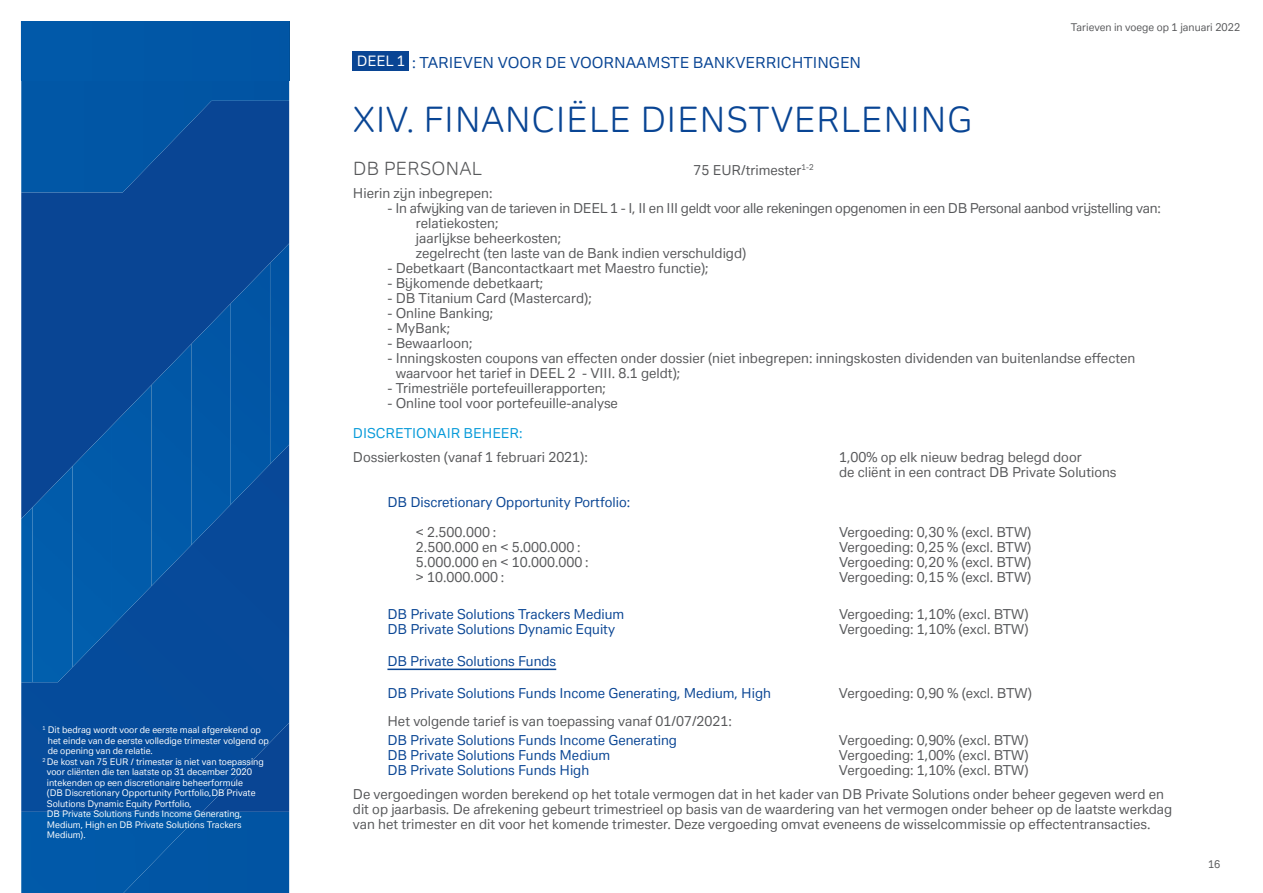
<style>
.page{position:relative;width:1263px;height:893px;background:#fff}
.page>*{position:absolute;margin:0;border:0;box-sizing:border-box;transform-origin:0 0}
.t1{font:34.5px "Deutsche Bank Display";color:#094594}
.t2{font:18px "Deutsche Bank Display";color:#57585a}
.t3{font:15px "Deutsche Bank Text";color:#094594}
.t4{font:13.5px/15px "Deutsche Bank Text";color:#57585a}
.t5{font:13.5px "Deutsche Bank Text";color:#094594}
.t6{font:13.5px/15px "Deutsche Bank Text";letter-spacing:-.02em;color:#57585a}
.t7{font:13.5px "Deutsche Bank Text";color:#069ad9}
.t8{font:10.5px "Deutsche Bank Text";color:#57585a}
.t9{font:9px "Deutsche Bank Text";color:#fff}
.s1{font-size:14.1px;color:#fff}
</style>
<div class="page">
<div style="left:21px;top:192px;width:268px;height:51px;background:#094594"></div>
<div style="left:21px;top:243px;width:247px;height:202px;background:#094594"></div>
<div style="left:21px;top:445px;width:268px;height:367px;background:#064b9a"></div>
<img style="left:268px;top:243px;width:21px;height:223px">
<img style="left:229px;top:263px;width:41px;height:243px">
<img style="left:191px;top:303px;width:40px;height:242px">
<img style="left:150px;top:344px;width:41px;height:244px">
<img style="left:110px;top:385px;width:41px;height:243px">
<img style="left:73px;top:426px;width:39px;height:241px">
<img style="left:31px;top:466px;width:42px;height:216px">
<img style="left:21px;top:507px;width:12px;height:175px">
<div style="left:202px;top:812px;width:87px;height:81px;background:#0155a3"></div>
<div style="left:21px;top:812px;width:181px;height:81px;background:#0159a8"></div>
<svg style="left:21px;top:80px;width:268px;height:112px;background:#04509e"></svg>
<div style="left:21px;top:21px;width:268px;height:59px;background:#0157a6"></div>
<hr style="left:387px;top:669px;width:169px;height:1px;background:#094594">
<div style="left:353px;top:52px;width:56px;height:19px;background:#094594"></div>
<p class="t9" style="left:43px;top:724px;width:220px"><sup>1</sup> Dit bedrag wordt voor de eerste maal afgerekend op</p>
<p class="t9" style="left:48px;top:735px;width:223px">het einde van de eerste volledige trimester volgend op</p>
<p class="t9" style="left:48px;top:745px;width:107px">de opening van de relatie.</p>
<p class="t9" style="left:43px;top:756px;width:223px"><sup>2</sup> De kost van 75 EUR / trimester is niet van toepassing</p>
<p class="t9" style="left:47px;top:766px;width:207px">voor cliënten die ten laatste op 31 december 2020</p>
<p class="t9" style="left:47px;top:777px;width:198px">intekenden op een discretionaire beheerformule</p>
<p class="t9" style="left:47px;top:787px;width:210px">(DB Discretionary Opportunity Portfolio,DB Private</p>
<p class="t9" style="left:47px;top:798px;width:146px">Solutions Dynamic Equity Portfolio,</p>
<p class="t9" style="left:47px;top:808px;width:197px">DB Private Solutions Funds Income Generating,</p>
<p class="t9" style="left:47px;top:819px;width:196px">Medium, High en DB Private Solutions Trackers</p>
<p class="t9" style="left:47px;top:829px;width:40px">Medium).</p>
<p class="t3" style="left:357px;top:53px;width:506px"><span class="s1">DEEL 1</span> : TARIEVEN VOOR DE VOORNAAMSTE BANKVERRICHTINGEN</p>
<p class="t8" style="left:1071px;top:20px;width:171px">Tarieven in voege op 1 januari 2022</p>
<h1 class="t1" style="left:353px;top:98px;width:621px">XIV. FINANCIËLE DIENSTVERLENING</h1>
<h2 class="t2" style="left:353px;top:157px;width:131px">DB PERSONAL</h2>
<p class="t4" style="left:693px;top:162px;width:122px">75 EUR/trimester<sup>1-2</sup></p>
<p class="t4" style="left:353px;top:186px;width:141px">Hierin zijn inbegrepen:</p>
<p class="t6" style="left:416px;top:201px;width:746px;text-indent:-28px">- In afwijking van de tarieven in DEEL 1 - I, II en III geldt voor alle rekeningen opgenomen in een DB Personal aanbod vrijstelling van: relatiekosten;<br>jaarlijkse beheerkosten;<br>zegelrecht (ten laste van de Bank indien verschuldigd)</p>
<p class="t4" style="left:387px;top:261px;width:323px">- Debetkaart (Bancontactkaart met Maestro functie);</p>
<p class="t4" style="left:387px;top:276px;width:157px">- Bijkomende debetkaart;</p>
<p class="t4" style="left:387px;top:291px;width:206px">- DB Titanium Card (Mastercard);</p>
<p class="t4" style="left:387px;top:306px;width:107px">- Online Banking;</p>
<p class="t4" style="left:387px;top:321px;width:64px">- MyBank;</p>
<p class="t4" style="left:387px;top:336px;width:87px">- Bewaarloon;</p>
<p class="t4" style="left:396px;top:351px;width:741px;text-indent:-8px">- Inningskosten coupons van effecten onder dossier (niet inbegrepen: inningskosten dividenden van buitenlandse effecten waarvoor het tarief in DEEL 2 - VIII. 8.1 geldt);</p>
<p class="t4" style="left:387px;top:381px;width:220px">- Trimestriële portefeuillerapporten;</p>
<p class="t4" style="left:387px;top:396px;width:232px">- Online tool voor portefeuille-analyse</p>
<p class="t7" style="left:353px;top:425px;width:171px">DISCRETIONAIR BEHEER:</p>
<p class="t4" style="left:353px;top:449px;width:236px">Dossierkosten (vanaf 1 februari 2021):</p>
<p class="t4" style="left:839px;top:449px;width:279px">1,00% op elk nieuw bedrag belegd door<br>de cliënt in een contract DB Private Solutions</p>
<p class="t5" style="left:387px;top:493px;width:244px">DB Discretionary Opportunity Portfolio:</p>
<p class="t4" style="left:416px;top:524px;width:82px">&lt; 2.500.000 :</p>
<p class="t4" style="left:839px;top:524px;width:194px">Vergoeding: 0,30 % (excl. BTW)</p>
<p class="t4" style="left:416px;top:539px;width:166px">2.500.000 en &lt; 5.000.000 :</p>
<p class="t4" style="left:839px;top:539px;width:194px">Vergoeding: 0,25 % (excl. BTW)</p>
<p class="t4" style="left:416px;top:554px;width:174px">5.000.000 en &lt; 10.000.000 :</p>
<p class="t4" style="left:839px;top:554px;width:194px">Vergoeding: 0,20 % (excl. BTW)</p>
<p class="t4" style="left:416px;top:569px;width:90px">&gt; 10.000.000 :</p>
<p class="t4" style="left:839px;top:569px;width:194px">Vergoeding: 0,15 % (excl. BTW)</p>
<p class="t5" style="left:387px;top:606px;width:238px">DB Private Solutions Trackers Medium</p>
<p class="t4" style="left:839px;top:607px;width:191px">Vergoeding: 1,10% (excl. BTW)</p>
<p class="t5" style="left:387px;top:621px;width:229px">DB Private Solutions Dynamic Equity</p>
<p class="t4" style="left:839px;top:622px;width:191px">Vergoeding: 1,10% (excl. BTW)</p>
<p class="t5" style="left:387px;top:653px;width:170px">DB Private Solutions Funds</p>
<p class="t5" style="left:387px;top:685px;width:385px">DB Private Solutions Funds Income Generating, Medium, High</p>
<p class="t4" style="left:839px;top:686px;width:194px">Vergoeding: 0,90 % (excl. BTW)</p>
<p class="t4" style="left:387px;top:713px;width:346px">Het volgende tarief is van toepassing vanaf 01/07/2021:</p>
<p class="t5" style="left:387px;top:732px;width:291px">DB Private Solutions Funds Income Generating</p>
<p class="t4" style="left:839px;top:733px;width:191px">Vergoeding: 0,90% (excl. BTW)</p>
<p class="t5" style="left:387px;top:747px;width:224px">DB Private Solutions Funds Medium</p>
<p class="t4" style="left:839px;top:748px;width:191px">Vergoeding: 1,00% (excl. BTW)</p>
<p class="t5" style="left:387px;top:762px;width:203px">DB Private Solutions Funds High</p>
<p class="t4" style="left:353px;top:758px;width:812px;line-height:23.5px;text-indent:486px">Vergoeding: 1,10% (excl. BTW)<br>De vergoedingen worden berekend op het totale vermogen dat in het kader van DB Private Solutions onder beheer gegeven werd en</p>
<p class="t4" style="left:353px;top:801px;width:821px">dit op jaarbasis. De afrekening gebeurt trimestrieel op basis van de waardering van het vermogen onder beheer op de laatste werkdag van het trimester en dit voor het komende trimester. Deze vergoeding omvat eveneens de wisselcommissie op effectentransacties.</p>
<p class="t8" style="left:1208px;top:858px;width:14px">16</p>
</div>
